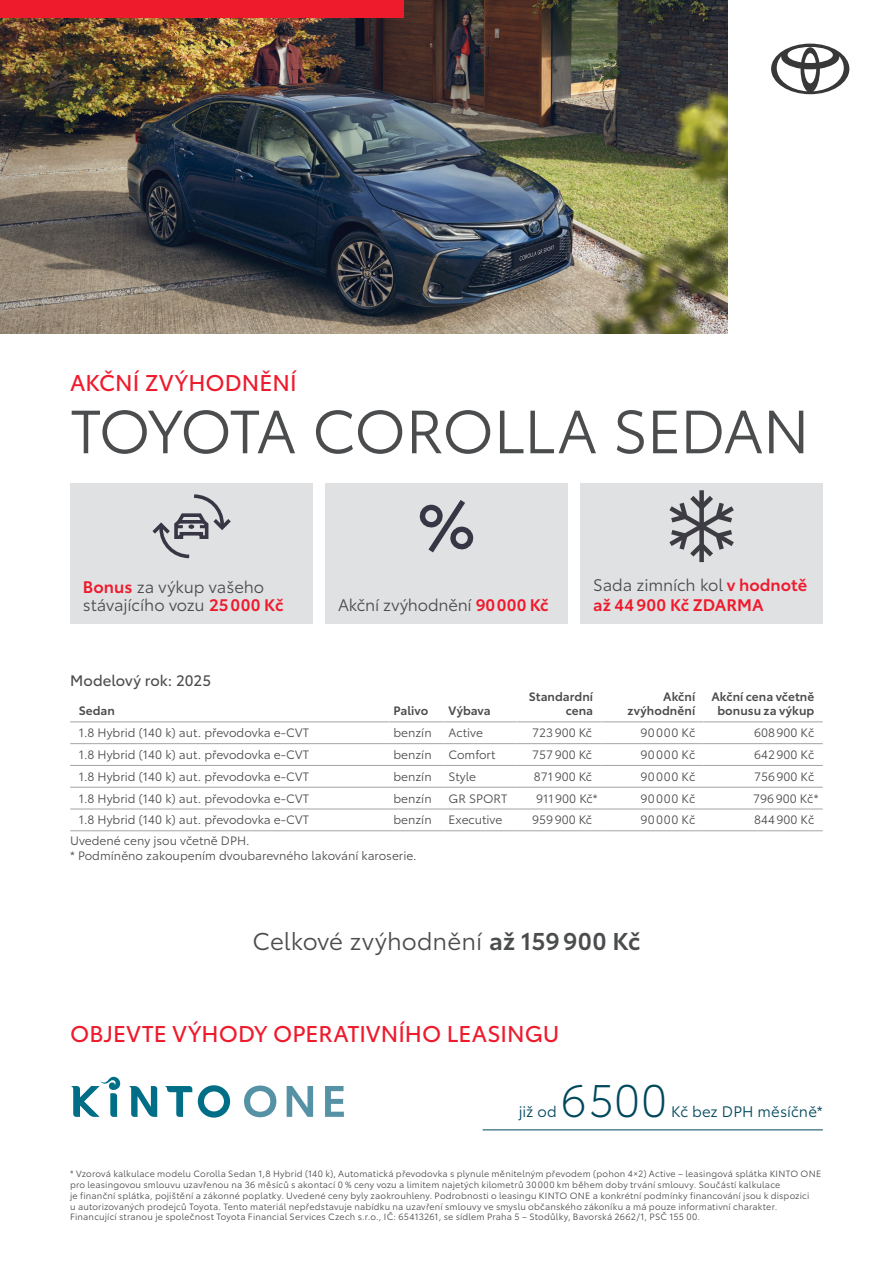
<style>
.page{position:relative;width:893px;height:1263px;background:#fff}
.page>*{position:absolute;margin:0;border:0;box-sizing:border-box;transform-origin:0 0}
.t1{font:60px "Toyota Type";letter-spacing:-.03em;color:#4b4c4d}
._9_11_TEXT_Reg_left{font:300 45px "Toyota Type";color:#00485c}
.t2{font:24px "Toyota Type";color:#4b4c4d}
._19_23_TEXT_BOLD_REDcolor{font:22.5px "Toyota Type";color:#ee1b2d}
._15_18_TYPE_Regular_LEFT_REDcolor{font:22.5px "Toyota Type";color:#ee1b2d}
.punktowanie{font:16.5px/18px "Toyota Type";letter-spacing:-.005em;color:#4b4c4d}
.punktowanie-2{font:600 16.5px/19.8px "Toyota Type";color:#ee1b2d}
._9_11_TEXT_Reg_left-2{font:15px "Toyota Type";letter-spacing:.005em;color:#00485c}
.t3{font:15px "Toyota Type";letter-spacing:.005em;color:#4b4c4d}
.t4{font:12px/14.4px "Toyota Type";color:#4b4c4d}
.t5{font:600 12px/14.4px "Toyota Type";letter-spacing:.005em;color:#4b4c4d;text-align:right}
._9_11_TEXT_Bold_center_WHITE{font:9px/10.8px "Toyota Type";letter-spacing:.02em;color:#4b4c4d}
.s1{font-weight:600;color:#ee1b2d}
.s2{font-weight:400;color:#4b4c4d}
.s3{font-weight:600}
</style>
<div class="page">
<img style="left:0;top:0;width:727px;height:334px">
<svg style="left:771px;top:44px;width:78px;height:50px"></svg>
<div style="left:0;top:0;width:404px;height:17px;background:#ee1b2d"></div>
<hr style="left:70px;top:743px;width:319px;height:1px;background:#a3a4a8">
<hr style="left:389px;top:743px;width:55px;height:1px;background:#a3a4a8">
<hr style="left:444px;top:743px;width:73px;height:1px;background:#a3a4a8">
<hr style="left:517px;top:743px;width:85px;height:1px;background:#a3a4a8">
<hr style="left:602px;top:743px;width:102px;height:1px;background:#a3a4a8">
<hr style="left:704px;top:743px;width:119px;height:1px;background:#a3a4a8">
<hr style="left:70px;top:765px;width:319px;height:1px;background:#a3a4a8">
<hr style="left:389px;top:765px;width:55px;height:1px;background:#a3a4a8">
<hr style="left:444px;top:765px;width:73px;height:1px;background:#a3a4a8">
<hr style="left:517px;top:765px;width:85px;height:1px;background:#a3a4a8">
<hr style="left:602px;top:765px;width:102px;height:1px;background:#a3a4a8">
<hr style="left:704px;top:765px;width:119px;height:1px;background:#a3a4a8">
<hr style="left:70px;top:787px;width:319px;height:1px;background:#a3a4a8">
<hr style="left:389px;top:787px;width:55px;height:1px;background:#a3a4a8">
<hr style="left:444px;top:787px;width:73px;height:1px;background:#a3a4a8">
<hr style="left:517px;top:787px;width:85px;height:1px;background:#a3a4a8">
<hr style="left:602px;top:787px;width:102px;height:1px;background:#a3a4a8">
<hr style="left:704px;top:787px;width:119px;height:1px;background:#a3a4a8">
<hr style="left:70px;top:809px;width:319px;height:1px;background:#a3a4a8">
<hr style="left:389px;top:809px;width:55px;height:1px;background:#a3a4a8">
<hr style="left:444px;top:809px;width:73px;height:1px;background:#a3a4a8">
<hr style="left:517px;top:809px;width:85px;height:1px;background:#a3a4a8">
<hr style="left:602px;top:809px;width:102px;height:1px;background:#a3a4a8">
<hr style="left:704px;top:809px;width:119px;height:1px;background:#a3a4a8">
<hr style="left:70px;top:830px;width:319px;height:1px;background:#a3a4a8">
<hr style="left:389px;top:830px;width:55px;height:1px;background:#a3a4a8">
<hr style="left:444px;top:830px;width:73px;height:1px;background:#a3a4a8">
<hr style="left:517px;top:830px;width:85px;height:1px;background:#a3a4a8">
<hr style="left:602px;top:830px;width:102px;height:1px;background:#a3a4a8">
<hr style="left:704px;top:830px;width:119px;height:1px;background:#a3a4a8">
<hr style="left:70px;top:721px;width:319px;height:1px;background:#a3a4a8">
<hr style="left:389px;top:721px;width:55px;height:1px;background:#a3a4a8">
<hr style="left:444px;top:721px;width:73px;height:1px;background:#a3a4a8">
<hr style="left:517px;top:721px;width:85px;height:1px;background:#a3a4a8">
<hr style="left:602px;top:721px;width:102px;height:1px;background:#a3a4a8">
<hr style="left:704px;top:721px;width:119px;height:1px;background:#a3a4a8">
<div style="left:325px;top:483px;width:243px;height:140px;background:#e0e1e3"></div>
<svg style="left:419px;top:500px;width:55px;height:53px"></svg>
<div style="left:70px;top:483px;width:243px;height:140px;background:#e0e1e3"></div>
<svg style="left:152px;top:494px;width:79px;height:65px"></svg>
<div style="left:580px;top:483px;width:243px;height:140px;background:#e0e1e3"></div>
<svg style="left:669px;top:491px;width:65px;height:70px"></svg>
<svg style="left:129px;top:1086px;width:28px;height:31px"></svg>
<svg style="left:164px;top:1086px;width:28px;height:31px"></svg>
<svg style="left:198px;top:1085px;width:32px;height:32px"></svg>
<svg style="left:71px;top:1077px;width:50px;height:40px"></svg>
<svg style="left:244px;top:1085px;width:32px;height:32px"></svg>
<svg style="left:287px;top:1086px;width:26px;height:31px"></svg>
<svg style="left:325px;top:1086px;width:19px;height:31px"></svg>
<hr style="left:483px;top:1129px;width:340px;height:1px;background:#00485c">
<p class="_15_18_TYPE_Regular_LEFT_REDcolor" style="left:70px;top:366px;width:228px">AKČNÍ ZVÝHODNĚNÍ</p>
<p class="t1" style="left:70px;top:387px;width:741px">TOYOTA COROLLA SEDAN</p>
<p class="punktowanie" style="left:83px;top:576px;width:202px"><span class="s1">Bonus</span> za výkup vašeho stávajícího vozu <span class="s1">25000 Kč</span></p>
<p class="punktowanie" style="left:338px;top:594px;width:212px">Akční zvýhodnění <span class="s1">90000 Kč</span></p>
<p class="punktowanie-2" style="left:593px;top:573px;width:216px"><span class="s2">Sada zimních kol</span> v hodnotě až 44900 Kč ZDARMA</p>
<p class="t3" style="left:70px;top:669px;width:143px">Modelový rok: 2025</p>
<p class="t5" style="left:79px;top:703px;width:38px">Sedan</p>
<p class="t5" style="left:393px;top:703px;width:37px">Palivo</p>
<p class="t5" style="left:449px;top:703px;width:44px">Výbava</p>
<p class="t5" style="left:529px;top:688px;width:66px">Standardní cena</p>
<p class="t5" style="left:627px;top:688px;width:69px">Akční zvýhodnění</p>
<p class="t5" style="left:711px;top:688px;width:104px;text-align:center">Akční cena včetně bonusu za výkup</p>
<p class="t4" style="left:79px;top:725px;width:232px">1.8 Hybrid (140 k) aut. převodovka e-CVT</p>
<p class="t4" style="left:393px;top:725px;width:40px">benzín</p>
<p class="t4" style="left:449px;top:725px;width:36px">Active</p>
<p class="t4" style="left:532px;top:725px;width:61px">723900 Kč</p>
<p class="t4" style="left:640px;top:725px;width:56px">90000 Kč</p>
<p class="t4" style="left:754px;top:725px;width:62px">608900 Kč</p>
<p class="t4" style="left:79px;top:747px;width:232px">1.8 Hybrid (140 k) aut. převodovka e-CVT</p>
<p class="t4" style="left:393px;top:747px;width:40px">benzín</p>
<p class="t4" style="left:449px;top:747px;width:48px">Comfort</p>
<p class="t4" style="left:532px;top:747px;width:61px">757900 Kč</p>
<p class="t4" style="left:640px;top:747px;width:56px">90000 Kč</p>
<p class="t4" style="left:754px;top:747px;width:62px">642900 Kč</p>
<p class="t4" style="left:79px;top:768px;width:232px">1.8 Hybrid (140 k) aut. převodovka e-CVT</p>
<p class="t4" style="left:393px;top:768px;width:40px">benzín</p>
<p class="t4" style="left:449px;top:768px;width:29px">Style</p>
<p class="t4" style="left:534px;top:768px;width:60px">871900 Kč</p>
<p class="t4" style="left:640px;top:768px;width:56px">90000 Kč</p>
<p class="t4" style="left:754px;top:768px;width:62px">756900 Kč</p>
<p class="t4" style="left:79px;top:790px;width:232px">1.8 Hybrid (140 k) aut. převodovka e-CVT</p>
<p class="t4" style="left:393px;top:790px;width:40px">benzín</p>
<p class="t4" style="left:449px;top:790px;width:60px">GR SPORT</p>
<p class="t4" style="left:536px;top:790px;width:63px">911900 Kč*</p>
<p class="t4" style="left:640px;top:790px;width:56px">90000 Kč</p>
<p class="t4" style="left:753px;top:790px;width:67px">796900 Kč*</p>
<p class="t4" style="left:79px;top:812px;width:232px">1.8 Hybrid (140 k) aut. převodovka e-CVT</p>
<p class="t4" style="left:393px;top:812px;width:40px">benzín</p>
<p class="t4" style="left:449px;top:812px;width:55px">Executive</p>
<p class="t4" style="left:532px;top:812px;width:61px">959900 Kč</p>
<p class="t4" style="left:640px;top:812px;width:56px">90000 Kč</p>
<p class="t4" style="left:754px;top:812px;width:62px">844900 Kč</p>
<p class="t4" style="left:70px;top:833px;width:348px">Uvedené ceny jsou včetně DPH.<br>* Podmíněno zakoupením dvoubarevného lakování karoserie.</p>
<p class="t2" style="left:253px;top:923px;width:389px">Celkové zvýhodnění <span class="s3">až 159900 Kč</span></p>
<p class="_19_23_TEXT_BOLD_REDcolor" style="left:70px;top:1017px;width:491px">OBJEVTE VÝHODY OPERATIVNÍHO LEASINGU</p>
<p class="_9_11_TEXT_Reg_left" style="left:561px;top:1068px;width:108px">6500</p>
<p class="_9_11_TEXT_Reg_left-2" style="left:519px;top:1100px;width:40px">již od</p>
<p class="_9_11_TEXT_Reg_left-2" style="left:671px;top:1100px;width:153px">Kč bez DPH měsíčně*</p>
<p class="_9_11_TEXT_Bold_center_WHITE" style="left:70px;top:1168px;width:753px">* Vzorová kalkulace modelu Corolla Sedan 1,8 Hybrid (140 k), Automatická převodovka s plynule měnitelným převodem (pohon 4×2) Active – leasingová splátka KINTO ONE pro leasingovou smlouvu uzavřenou na 36 měsíců s akontací 0 % ceny vozu a limitem najetých kilometrů 30000 km během doby trvání smlouvy. Součástí kalkulace<br>je finanční splátka, pojištění a zákonné poplatky. Uvedené ceny byly zaokrouhleny. Podrobnosti o leasingu KINTO ONE a konkrétní podmínky financování jsou k dispozici<br>u autorizovaných prodejců Toyota. Tento materiál nepředstavuje nabídku na uzavření smlouvy ve smyslu občanského zákoníku a má pouze informativní charakter.<br>Financující stranou je společnost Toyota Financial Services Czech s.r.o., IČ: 65413261, se sídlem Praha 5 – Stodůlky, Bavorská 2662/1, PSČ 155 00.</p>
</div>
